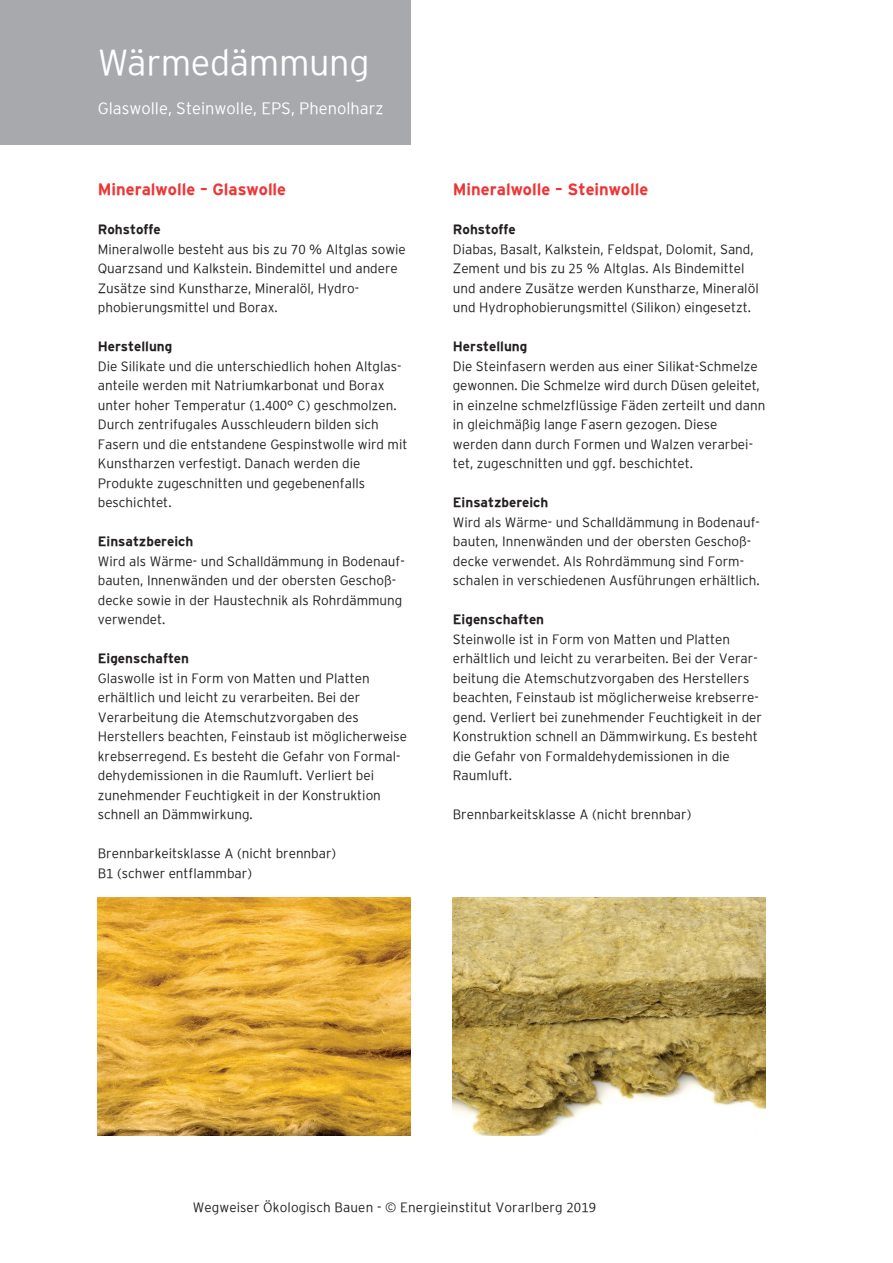
<style>
.page{position:relative;width:893px;height:1263px;background:#fff}
.page>*{position:absolute;margin:0;border:0;box-sizing:border-box;transform-origin:0 0}
.t1{font:300 36px "Energieinstitut";letter-spacing:-.01em;color:#fff}
.t2{font:700 16.5px "Energieinstitut";color:#ee3434}
.t3{font:300 16.5px "Energieinstitut";color:#fff}
.t4{font:300 13.5px/19.5px "Energieinstitut";color:#231f20}
.t5{font:700 13.5px "Energieinstitut";color:#231f20}
</style>
<div class="page">
<div style="left:0;top:0;width:410px;height:145px;background:#a8a9ad"></div>
<img style="left:453px;top:897px;width:312px;height:238px">
<img style="left:98px;top:897px;width:312px;height:238px">
<h1 class="t1" style="left:98px;top:42px;width:273px">Wärmedämmung</h1>
<p class="t3" style="left:98px;top:99px;width:287px">Glaswolle, Steinwolle, EPS, Phenolharz</p>
<p class="t2" style="left:98px;top:180px;width:190px">Mineralwolle – Glaswolle</p>
<p class="t5" style="left:98px;top:222px;width:64px">Rohstoffe</p>
<p class="t4" style="left:98px;top:240px;width:310px">Mineralwolle besteht aus bis zu 70 % Altglas sowie Quarzsand und Kalkstein. Bindemittel und andere Zusätze sind Kunstharze, Mineralöl, Hydro&shy;phobierungsmittel und Borax.</p>
<p class="t5" style="left:98px;top:339px;width:76px">Herstellung</p>
<p class="t4" style="left:98px;top:357px;width:311px">Die Silikate und die unterschiedlich hohen Altglas&shy;anteile werden mit Natriumkarbonat und Borax unter hoher Temperatur (1.400° C) geschmolzen.<br>Durch zentrifugales Ausschleudern bilden sich Fasern und die entstandene Gespinstwolle wird mit Kunstharzen verfestigt. Danach werden die Produkte zugeschnitten und gegebenenfalls beschichtet.</p>
<p class="t5" style="left:98px;top:534px;width:97px">Einsatzbereich</p>
<p class="t4" style="left:98px;top:552px;width:308px">Wird als Wärme- und Schalldämmung in Bodenauf&shy;bauten, Innenwänden und der obersten Geschoß&shy;decke sowie in der Haustechnik als Rohrdämmung verwendet.</p>
<p class="t5" style="left:98px;top:651px;width:93px">Eigenschaften</p>
<p class="t4" style="left:98px;top:668px;width:311px">Glaswolle ist in Form von Matten und Platten erhältlich und leicht zu verarbeiten. Bei der Verarbeitung die Atemschutzvorgaben des Herstellers beachten, Feinstaub ist möglicherweise krebserregend. Es besteht die Gefahr von Formal&shy;dehydemissionen in die Raumluft. Verliert bei zunehmender Feuchtigkeit in der Konstruktion schnell an Dämmwirkung.</p>
<p class="t4" style="left:98px;top:844px;width:240px">Brennbarkeitsklasse A (nicht brennbar)<br>B1 (schwer entflammbar)</p>
<p class="t2" style="left:453px;top:180px;width:197px">Mineralwolle – Steinwolle</p>
<p class="t5" style="left:453px;top:222px;width:64px">Rohstoffe</p>
<p class="t4" style="left:453px;top:240px;width:307px">Diabas, Basalt, Kalkstein, Feldspat, Dolomit, Sand, Zement und bis zu 25 % Altglas. Als Bindemittel und andere Zusätze werden Kunstharze, Mineralöl und Hydrophobierungsmittel (Silikon) eingesetzt.</p>
<p class="t5" style="left:453px;top:339px;width:76px">Herstellung</p>
<p class="t4" style="left:453px;top:357px;width:314px">Die Steinfasern werden aus einer Silikat-Schmelze gewonnen. Die Schmelze wird durch Düsen geleitet, in einzelne schmelzflüssige Fäden zerteilt und dann in gleichmäßig lange Fasern gezogen. Diese werden dann durch Formen und Walzen verarbei&shy;tet, zugeschnitten und ggf. beschichtet.</p>
<p class="t5" style="left:453px;top:495px;width:97px">Einsatzbereich</p>
<p class="t4" style="left:453px;top:513px;width:308px">Wird als Wärme- und Schalldämmung in Bodenauf&shy;bauten, Innenwänden und der obersten Geschoß&shy;decke verwendet. Als Rohrdämmung sind Form&shy;schalen in verschiedenen Ausführungen erhältlich.</p>
<p class="t5" style="left:453px;top:612px;width:93px">Eigenschaften</p>
<p class="t4" style="left:453px;top:629px;width:311px">Steinwolle ist in Form von Matten und Platten erhältlich und leicht zu verarbeiten. Bei der Verar&shy;beitung die Atemschutzvorgaben des Herstellers beachten, Feinstaub ist möglicherweise krebserre&shy;gend. Verliert bei zunehmender Feuchtigkeit in der Konstruktion schnell an Dämmwirkung. Es besteht die Gefahr von Formaldehydemissionen in die Raumluft.</p>
<p class="t4" style="left:453px;top:805px;width:240px">Brennbarkeitsklasse A (nicht brennbar)</p>
<p class="t4" style="left:193px;top:1197px;width:405px">Wegweiser Ökologisch Bauen - © Energieinstitut Vorarlberg 2019</p>
</div>
